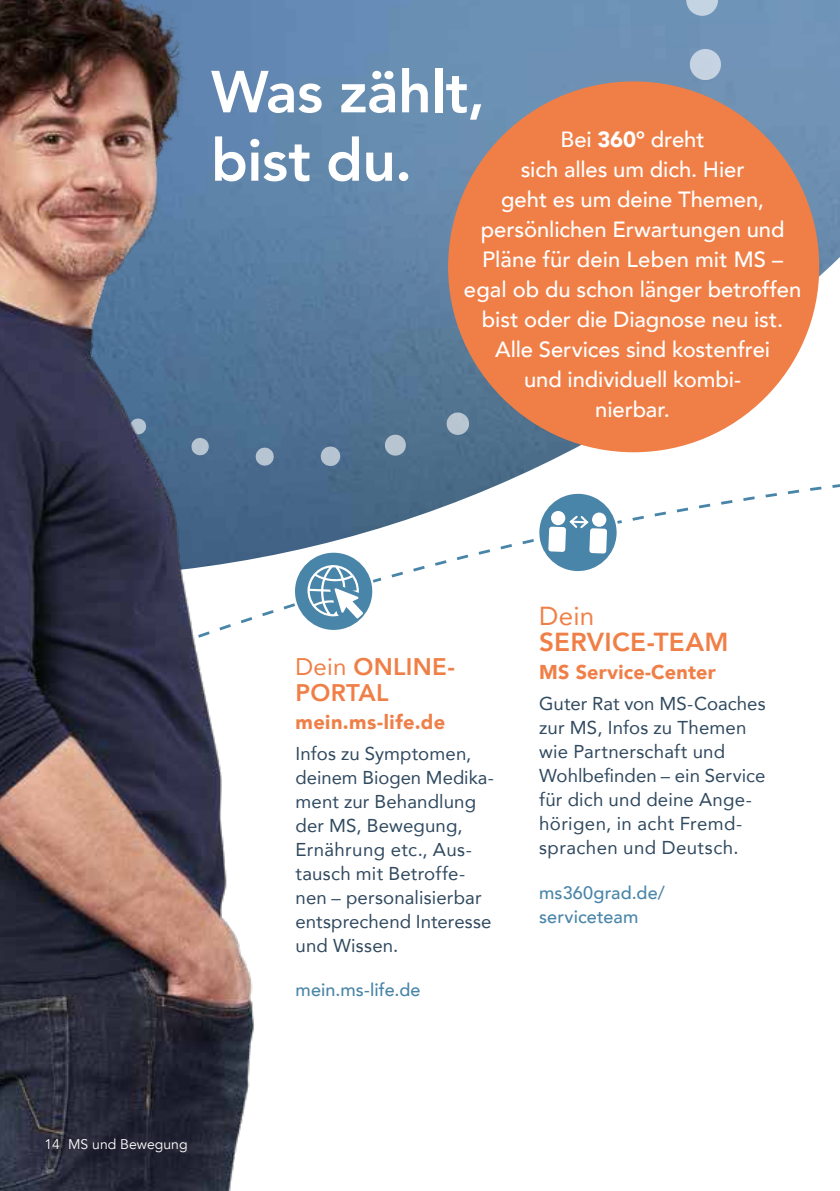
<style>
.page{position:relative;width:840px;height:1191px;background:#fff}
.page>*{position:absolute;margin:0;border:0;box-sizing:border-box;transform-origin:0 0}
.t1{font:800 58.6px/68.4px "Avenir";letter-spacing:-.01em;color:#fff}
.t2{font:800 26px "Avenir";letter-spacing:.01em;color:#f07f47}
.t3{font:26px "Avenir";color:#f07f47}
.t4{font:800 24px/26px "Avenir";letter-spacing:.01em;color:#f07f47}
.t5{font:500 22px/30px "Avenir";letter-spacing:-.005em;color:#fff;text-align:center}
.t6{font:900 20px "Avenir";letter-spacing:.01em;color:#f07f47}
.t7{font:18.6px/24px "Avenir";letter-spacing:.01em;color:#30495f}
.t8{font:500 18px/24px "Avenir";letter-spacing:.005em;color:#4985a8}
.t9{font:14px "Avenir";color:#fff}
.s1{font-weight:900}
.s2{font-weight:400}
</style>
<div class="page">
<img style="left:268px;top:0;width:571px;height:463px">
<svg style="left:683px;top:0;width:37px;height:18px"></svg>
<svg style="left:687px;top:47px;width:35px;height:35px"></svg>
<svg style="left:503px;top:399px;width:7px;height:7px"></svg>
<svg style="left:445px;top:411px;width:25px;height:25px"></svg>
<svg style="left:383px;top:433px;width:24px;height:24px"></svg>
<svg style="left:319px;top:445px;width:22px;height:18px"></svg>
<svg style="left:268px;top:446px;width:7px;height:17px"></svg>
<div style="left:448px;top:81px;width:370px;height:371px;background:#f07f47;border-radius:50%"></div>
<svg style="left:268px;top:463px;width:571px;height:152px"></svg>
<svg style="left:291px;top:548px;width:83px;height:82px"></svg>
<svg style="left:535px;top:490px;width:83px;height:84px"></svg>
<img style="left:0;top:0;width:268px;height:1191px">
<h1 class="t1" style="left:211px;top:58px;width:275px">Was zählt, bist du.</h1>
<p class="t5" style="left:463px;top:123px;width:339px">Bei <span class="s1">360°</span> dreht<br>sich alles um dich. Hier<br>geht es um deine Themen, persönlichen Erwartungen und<br>Pläne für dein Leben mit MS – egal ob du schon länger betroffen bist oder die Diagnose neu ist.<br>Alle Services sind kostenfrei<br>und individuell kombi-<br>nierbar.</p>
<p class="t9" style="left:44px;top:1136px;width:144px">14 MS und Bewegung</p>
<p class="t4" style="left:295px;top:653px;width:161px"><span class="s2">Dein</span> ONLINE-<br>PORTAL</p>
<p class="t6" style="left:295px;top:705px;width:151px">mein.ms-life.de</p>
<p class="t7" style="left:295px;top:741px;width:200px">Infos zu Symptomen, deinem Biogen Medi ka&shy;ment zur Behandlung der MS, Bewegung,<br>Ernährung etc., Aus - tausch mit Betroffe&shy;nen – personalisierbar entsprechend Interesse und Wissen.</p>
<p class="t8" style="left:295px;top:976px;width:126px">mein.ms-life.de</p>
<h2 class="t3" style="left:539px;top:595px;width:56px">Dein</h2>
<h2 class="t2" style="left:539px;top:621px;width:191px">SERVICE-TEAM</h2>
<p class="t6" style="left:539px;top:654px;width:178px">MS Service-Center</p>
<p class="t7" style="left:539px;top:690px;width:228px">Guter Rat von MS-Coaches zur MS, Infos zu Themen wie Partnerschaft und<br>Wohlbefinden – ein Service für dich und deine Ange&shy;hörigen, in acht Fremd&shy;sprachen und Deutsch.</p>
<p class="t8" style="left:539px;top:880px;width:127px">ms360grad.de/ serviceteam</p>
</div>
